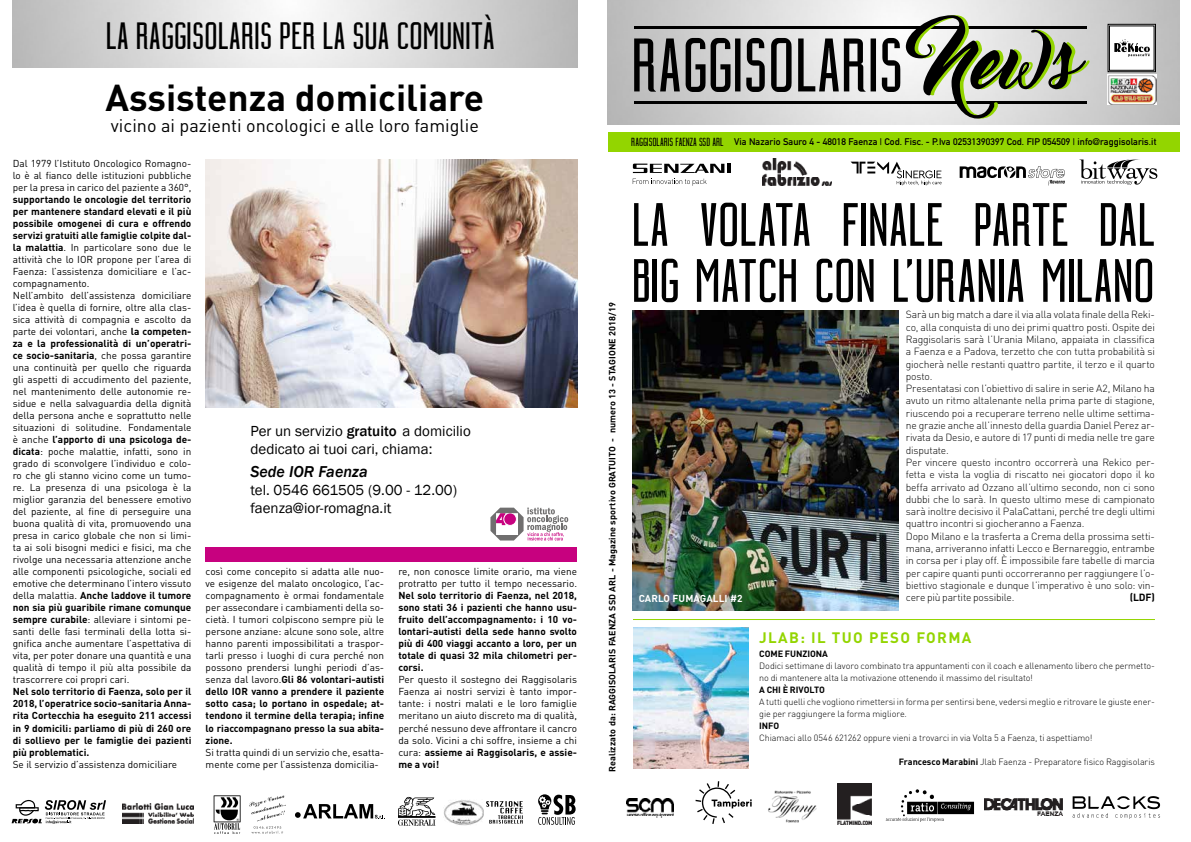
<style>
.page{position:relative;width:1191px;height:842px;background:#fff}
.page>*{position:absolute;margin:0;border:0;box-sizing:border-box;transform-origin:0 0}
.t1{font:500 condensed 61px/56px "Building";letter-spacing:-.005em;color:#000}
.t2{font:500 condensed 38px "Building";color:#000}
.t3{font:700 37px "DINOT";color:#000}
.t4{font:18px "DINOT";color:#000}
.t5{font:italic 500 16.2px "Franklin Gothic";color:#000}
.t6{font:15px/18px "Franklin Gothic";color:#000}
.t7{font:700 15px "DIN Pro";letter-spacing:.09em;color:#93d500}
.t8{font:300 10.3px/12.3px "DIN Pro";letter-spacing:-.015em;color:#000}
.t9{font:700 10.3px "DIN Pro";color:#000}
.t10{font:10px/12px "DIN Pro";color:#000;text-align:justify}
.t11{font:700 10px/12px "DIN Pro";color:#000;text-align:justify}
.t12{font:700 10px "DIN Pro";letter-spacing:.01em;color:#fff}
.t13{font:700 9.5px "DIN Alternate";letter-spacing:.01em;color:#000}
.t14{font:300 9px/12px "DIN Pro";letter-spacing:-.01em;color:#000}
.t15{font:700 9px "DIN Pro";letter-spacing:.01em;color:#000}
.t16{font:700 9px "DIN Pro";letter-spacing:-.01em;color:#000}
.s1{font-weight:700}
.s2{font-weight:500}
.s3{font-weight:400;font-style:normal}
.s4{font-family:"Building";font-weight:500;font-stretch:condensed;font-size:11.7px}
</style>
<div class="page">
<img style="left:608px;top:0;width:571px;height:125px">
<svg style="left:886px;top:789px;width:88px;height:33px"></svg>
<svg style="left:633px;top:164px;width:98px;height:9px"></svg>
<svg style="left:632px;top:179px;width:74px;height:7px"></svg>
<svg style="left:695px;top:781px;width:57px;height:43px"></svg>
<svg style="left:634px;top:38px;width:266px;height:54px;background:#7e7e7e"></svg>
<div style="left:608px;top:133px;width:571px;height:19px;background:#93d500"></div>
<hr style="left:634px;top:26px;width:452px;height:2px;background:#000">
<hr style="left:634px;top:101px;width:452px;height:3px;background:#000">
<svg style="left:906px;top:15px;width:184px;height:104px;background:#9ca28f"></svg>
<svg style="left:851px;top:162px;width:90px;height:23px"></svg>
<div style="left:1108px;top:24px;width:47px;height:48px;background:#fff"></div>
<div style="left:1107px;top:24px;width:48px;height:48px;border:1px solid #000"></div>
<svg style="left:1114px;top:39px;width:36px;height:18px"></svg>
<svg style="left:1079px;top:159px;width:78px;height:26px"></svg>
<svg style="left:12px;top:800px;width:94px;height:24px"></svg>
<svg style="left:295px;top:804px;width:90px;height:15px"></svg>
<svg style="left:538px;top:794px;width:37px;height:31px"></svg>
<img style="left:1107px;top:75px;width:49px;height:30px">
<svg style="left:959px;top:166px;width:106px;height:19px"></svg>
<img style="left:762px;top:159px;width:69px;height:26px">
<img style="left:837px;top:783px;width:35px;height:41px">
<img style="left:984px;top:798px;width:78px;height:18px">
<svg style="left:1072px;top:796px;width:88px;height:23px"></svg>
<img style="left:122px;top:803px;width:71px;height:20px">
<img style="left:444px;top:800px;width:40px;height:25px">
<svg style="left:486px;top:801px;width:37px;height:23px"></svg>
<svg style="left:398px;top:797px;width:37px;height:29px"></svg>
<img style="left:626px;top:798px;width:48px;height:20px">
<img style="left:633px;top:627px;width:115px;height:141px">
<hr style="left:633px;top:619px;width:522px;height:1px;background:#93d500">
<img style="left:632px;top:310px;width:266px;height:300px">
<img style="left:206px;top:160px;width:371px;height:247px">
<div style="left:206px;top:547px;width:371px;height:14px;background:#c7017f"></div>
<svg style="left:490px;top:508px;width:78px;height:32px"></svg>
<img style="left:768px;top:790px;width:49px;height:33px">
<svg style="left:214px;top:795px;width:27px;height:39px"></svg>
<svg style="left:249px;top:795px;width:37px;height:38px"></svg>
<h2 class="t2" style="left:106px;top:15px;width:391px">LA RAGGISOLARIS PER LA SUA COMUNITÀ</h2>
<h3 class="t3" style="left:106px;top:73px;width:380px">Assistenza domiciliare</h3>
<h3 class="t4" style="left:111px;top:115px;width:369px">vicino ai pazienti oncologici e alle loro famiglie</h3>
<p class="t10" style="left:13px;top:157px;width:180px">Dal 1979 l’Istituto Oncologico Romagno&shy;lo è al fianco delle istituzioni pubbliche per la presa in carico del paziente a 360°,</p>
<p class="t10" style="left:13px;top:193px;width:180px;text-align:left"><span class="s1">supportando le oncologie del territorio per mantenere standard elevati e il più possibile omogenei di cura e offrendo servizi gratuiti alle famiglie colpite dal&shy;la malattia</span>. In particolare sono due le attività che lo IOR propone per l’area di Faenza: l’assistenza domiciliare e l’ac&shy;compagnamento.<br>Nell’ambito dell’assistenza domiciliare l’idea è quella di fornire, oltre alla clas&shy;sica attività di compagnia e ascolto da parte dei volontari, anche <span class="s1">la competen&shy;za e la professionalità di un’operatri&shy;ce socio-sanitaria</span>, che possa garantire una continuità per quello che riguarda gli aspetti di accudimento del paziente, nel mantenimento delle autonomie re&shy;sidue e nella salvaguardia della dignità della persona anche e soprattutto nelle situazioni di solitudine. Fondamentale è anche <span class="s1">l’apporto di una psicologa de&shy;dicata</span>: poche malattie, infatti, sono in grado di sconvolgere l’individuo e colo&shy;ro che gli stanno vicino come un tumo&shy;re. La presenza di una psicologa è la miglior garanzia del benessere emotivo del paziente, al fine di perseguire una buona qualità di vita, promuovendo una presa in carico globale che non si limi&shy;ta ai soli bisogni medici e fisici, ma che rivolge una necessaria attenzione anche alle componenti psicologiche, sociali ed emotive che determinano l’intero vissuto della malattia. <span class="s1">Anche laddove il tumore non sia più guaribile rimane comunque sempre curabile</span>: alleviare i sintomi pe&shy;santi delle fasi terminali della lotta si&shy;gnifica anche aumentare l’aspettativa di vita, per poter donare una quantità e una qualità di tempo il più alta possibile da trascorrere coi propri cari.</p>
<p class="t11" style="left:13px;top:685px;width:180px">Nel solo territorio di Faenza, solo per il 2018, l’operatrice socio-sanitaria Anna&shy;rita Cortecchia ha eseguito 211 accessi in 9 domicili: parliamo di più di 260 ore di sollievo per le famiglie dei pazienti più problematici.</p>
<p class="t10" style="left:13px;top:757px;width:166px">Se il servizio d’assistenza domiciliare</p>
<h3 class="t6" style="left:250px;top:422px;width:222px">Per un servizio <span class="s2">gratuito</span> a domicilio dedicato ai tuoi cari, chiama:</h3>
<h3 class="t5" style="left:250px;top:461px;width:119px">Sede IOR Faenza<span class="s3">:</span></h3>
<h3 class="t6" style="left:250px;top:481px;width:208px">tel. 0546 661505 (9.00 - 12.00) faenza@ior-romagna.it</h3>
<p class="t10" style="left:206px;top:565px;width:180px">così come concepito si adatta alle nuo&shy;ve esigenze del malato oncologico, l’ac&shy;compagnamento è ormai fondamentale per assecondare i cambiamenti della so&shy;cietà. I tumori colpiscono sempre più le persone anziane: alcune sono sole, altre hanno parenti impossibilitati a traspor&shy;tarli presso i luoghi di cura perché non possono prendersi lunghi periodi d’as&shy;senza dal lavoro.<span class="s1">Gli 86 volontari-autisti dello IOR vanno a prendere il paziente sotto casa; lo portano in ospedale; at&shy;tendono il termine della terapia; infine lo riaccompagnano presso la sua abita&shy;zione.</span></p>
<p class="t10" style="left:206px;top:745px;width:180px">Si tratta quindi di un servizio che, esatta&shy;mente come per l’assistenza domicilia-</p>
<p class="t10" style="left:398px;top:565px;width:180px">re, non conosce limite orario, ma viene protratto per tutto il tempo necessario.</p>
<p class="t11" style="left:398px;top:589px;width:180px">Nel solo territorio di Faenza, nel 2018, sono stati 36 i pazienti che hanno usu&shy;fruito dell’accompagnamento: i 10 vo&shy;lontari-autisti della sede hanno svolto più di 400 viaggi accanto a loro, per un totale di quasi 32 mila chilometri per&shy;corsi.</p>
<p class="t10" style="left:398px;top:673px;width:180px">Per questo il sostegno dei Raggisolaris Faenza ai nostri servizi è tanto impor&shy;tante: i nostri malati e le loro famiglie meritano un aiuto discreto ma di qualità, perché nessuno deve affrontare il cancro da solo. Vicini a chi soffre, insieme a chi cura: <span class="s1">assieme ai Raggisolaris, e assie&shy;me a voi!</span></p>
<p class="t13" style="left:631px;top:134px;width:526px"><span class="s4">RAGGISOLARIS FAENZA SSD ARL</span> Via Nazario Sauro 4 - 48018 Faenza | Cod. Fisc. - P.Iva 02531390397 Cod. FIP 054509 | info@raggisolaris.it</p>
<p class="t15" style="left:606px;top:772px;width:471px;rotate:-90deg">Realizzato da: RAGGISOLARIS FAENZA SSD ARL - Magazine sportivo GRATUITO - numero 13 - STAGIONE 2018/19</p>
<h1 class="t1" style="left:631px;top:197px;width:525px">LA VOLATA FINALE PARTE DAL<br>BIG MATCH CON L’URANIA MILANO</h1>
<p class="t12" style="left:639px;top:592px;width:105px">CARLO FUMAGALLI #2</p>
<p class="t8" style="left:906px;top:308px;width:251px">Sarà un big match a dare il via alla volata finale della Reki&shy;co, alla conquista di uno dei primi quattro posti. Ospite dei Raggisolaris sarà l’Urania Milano, appaiata in classifica a Faenza e a Padova, terzetto che con tutta probabilità si giocherà nelle restanti quattro partite, il terzo e il quarto posto.<br>Presentatasi con l’obiettivo di salire in serie A2, Milano ha avuto un ritmo altalenante nella prima parte di stagione, riuscendo poi a recuperare terreno nelle ultime settima&shy;ne grazie anche all’innesto della guardia Daniel Perez ar&shy;rivata da Desio, e autore di 17 punti di media nelle tre gare disputate.<br>Per vincere questo incontro occorrerà una Rekico per&shy;fetta e vista la voglia di riscatto nei giocatori dopo il ko beffa arrivato ad Ozzano all’ultimo secondo, non ci sono dubbi che lo sarà. In questo ultimo mese di campionato sarà inoltre decisivo il PalaCattani, perché tre degli ultimi quattro incontri si giocheranno a Faenza.<br>Dopo Milano e la trasferta a Crema della prossima setti&shy;mana, arriveranno infatti Lecco e Bernareggio, entrambe in corsa per i play off. È impossibile fare tabelle di marcia per capire quanti punti occorreranno per raggiungere l’o&shy;biettivo stagionale e dunque l’imperativo è uno solo: vin&shy;cere più partite possibile.</p>
<p class="t9" style="left:1130px;top:590px;width:27px">(LDF)</p>
<h3 class="t7" style="left:759px;top:628px;width:214px">JLAB: IL TUO PESO FORMA</h3>
<p class="t16" style="left:759px;top:647px;width:70px">COME FUNZIONA</p>
<p class="t14" style="left:759px;top:659px;width:397px">Dodici settimane di lavoro combinato tra appuntamenti con il coach e allenamento libero che permetto&shy;no di mantenere alta la motivazione ottenendo il massimo del risultato!</p>
<p class="t16" style="left:759px;top:683px;width:67px">A CHI È RIVOLTO</p>
<p class="t14" style="left:759px;top:695px;width:397px">A tutti quelli che vogliono rimettersi in forma per sentirsi bene, vedersi meglio e ritrovare le giuste ener&shy;gie per raggiungere la forma migliore.</p>
<p class="t15" style="left:759px;top:719px;width:21px">INFO</p>
<p class="t14" style="left:759px;top:731px;width:335px">Chiamaci allo 0546 621262 oppure vieni a trovarci in via Volta 5 a Faenza, ti aspettiamo!</p>
<p class="t14" style="left:898px;top:755px;width:258px"><span class="s1">Francesco Marabini</span> Jlab Faenza - Preparatore fisico Raggisolaris</p>
</div>
